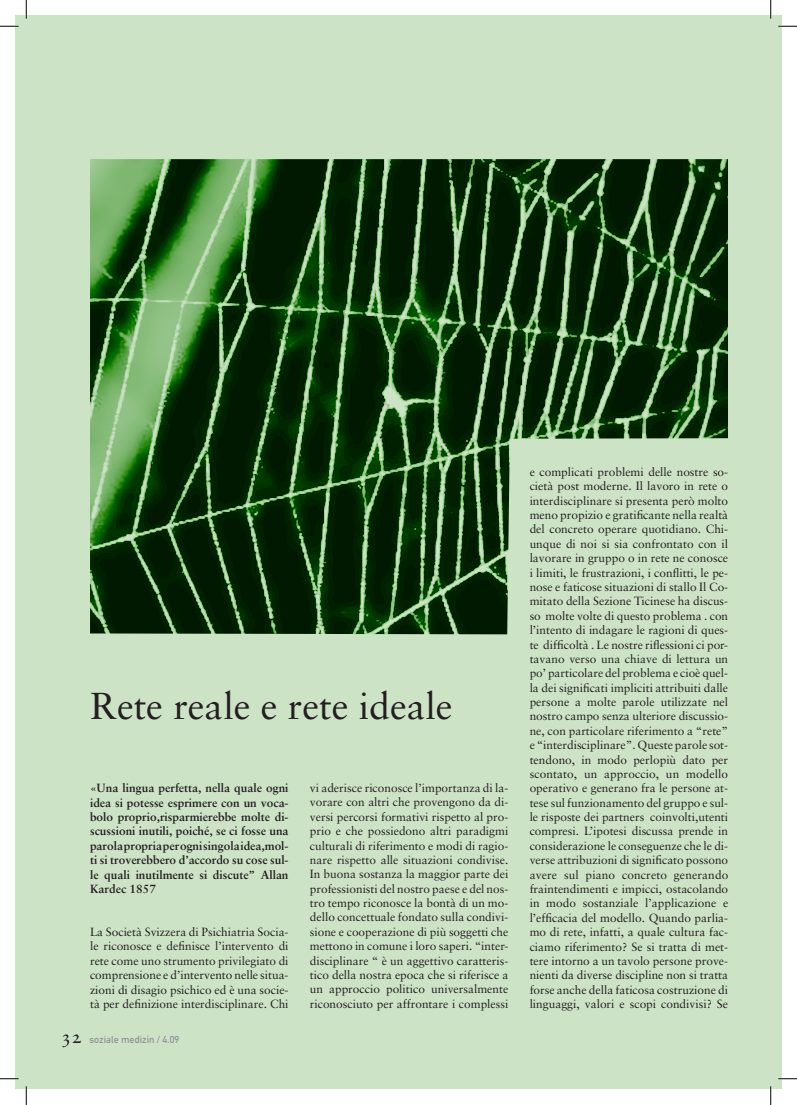
<style>
.page{position:relative;width:797px;height:1105px;background:#fff}
.page>*{position:absolute;margin:0;border:0;box-sizing:border-box;transform-origin:0 0}
.t1{font:37.5px "Sabon";color:#231f20}
.t2{font:11.88px/14.4px "Sabon";color:#231f20;text-align:justify}
.t3{font:700 11.88px/14.4px "Sabon";color:#231f20;text-align:justify}
.t4{font:10px "DIN Mittelschrift";color:#939598}
.s1{font-family:"Sabon Roman Os F";font-size:18.75px;color:#231f20}
</style>
<div class="page">
<div style="left:16px;top:16px;width:754px;height:1073px;background:#cde3c6"></div>
<div style="left:770px;top:16px;width:11px;height:1073px;background:#cde3c6"></div>
<img style="left:90px;top:159px;width:638px;height:475px">
<svg style="left:0;top:25px;width:19px;height:2px"></svg>
<svg style="left:778px;top:25px;width:19px;height:2px"></svg>
<svg style="left:0;top:1078px;width:19px;height:1px"></svg>
<svg style="left:778px;top:1078px;width:19px;height:1px"></svg>
<svg style="left:25px;top:0;width:2px;height:19px"></svg>
<svg style="left:25px;top:1086px;width:2px;height:19px"></svg>
<svg style="left:770px;top:0;width:1px;height:19px"></svg>
<svg style="left:770px;top:1086px;width:1px;height:19px"></svg>
<h1 class="t1" style="left:90px;top:684px;width:364px">Rete reale e rete ideale</h1>
<p class="t3" style="left:90px;top:781px;width:200px">«Una lingua perfetta, nella quale ogni idea si potesse esprimere con un voca&shy;bolo proprio,risparmierebbe molte di&shy;scussioni inutili, poiché, se ci fosse una parola propria per ogni singola idea,mol&shy;ti si troverebbero d’accordo su cose sul&shy;le quali inutilmente si discute” Allan Kardec 1857</p>
<p class="t2" style="left:90px;top:924px;width:200px">La Società Svizzera di Psichiatria Socia&shy;le riconosce e definisce l’intervento di rete come uno strumento privilegiato di comprensione e d’intervento nelle situa&shy;zioni di disagio psichico ed è una socie&shy;tà per definizione interdisciplinare. Chi</p>
<p class="t4" style="left:61px;top:1033px;width:120px"><span class="s1">32</span> soziale medizin / 4.09</p>
<p class="t2" style="left:310px;top:781px;width:200px">vi aderisce riconosce l’importanza di la&shy;vorare con altri che provengono da di&shy;versi percorsi formativi rispetto al pro&shy;prio e che possiedono altri paradigmi culturali di riferimento e modi di ragio&shy;nare rispetto alle situazioni condivise.<br>In buona sostanza la maggior parte dei professionisti del nostro paese e del nos&shy;tro tempo riconosce la bontà di un mo&shy;dello concettuale fondato sulla condivi&shy;sione e cooperazione di più soggetti che mettono in comune i loro saperi. “inter&shy;disciplinare “ è un aggettivo caratteris&shy;tico della nostra epoca che si riferisce a un approccio politico universalmente riconosciuto per affrontare i complessi</p>
<p class="t2" style="left:529px;top:464px;width:200px">e complicati problemi delle nostre so&shy;cietà post moderne. Il lavoro in rete o interdisciplinare si presenta però molto meno propizio e gratificante nella realtà del concreto operare quotidiano. Chi&shy;unque di noi si sia confrontato con il lavorare in gruppo o in rete ne conosce i limiti, le frustrazioni, i conflitti, le pe&shy;nose e faticose situazioni di stallo Il Co&shy;mitato della Sezione Ticinese ha discus&shy;so molte volte di questo problema . con l’intento di indagare le ragioni di ques&shy;te difficoltà . Le nostre riflessioni ci por&shy;tavano verso una chiave di lettura un po’ particolare del problema e cioè quel&shy;la dei significati impliciti attribuiti dalle persone a molte parole utilizzate nel nostro campo senza ulteriore discussio&shy;ne, con particolare riferimento a “rete” e “interdisciplinare”. Queste parole sot&shy;tendono, in modo perlopiù dato per scontato, un approccio, un modello operativo e generano fra le persone at&shy;tese sul funzionamento del gruppo e sul&shy;le risposte dei partners coinvolti,utenti compresi. L’ipotesi discussa prende in considerazione le conseguenze che le di&shy;verse attribuzioni di significato possono avere sul piano concreto generando fraintendimenti e impicci, ostacolando in modo sostanziale l’applicazione e l’efficacia del modello. Quando parlia&shy;mo di rete, infatti, a quale cultura fac&shy;ciamo riferimento? Se si tratta di met&shy;tere intorno a un tavolo persone prove&shy;nienti da diverse discipline non si tratta forse anche della faticosa costruzione di linguaggi, valori e scopi condivisi? Se</p>
</div>
